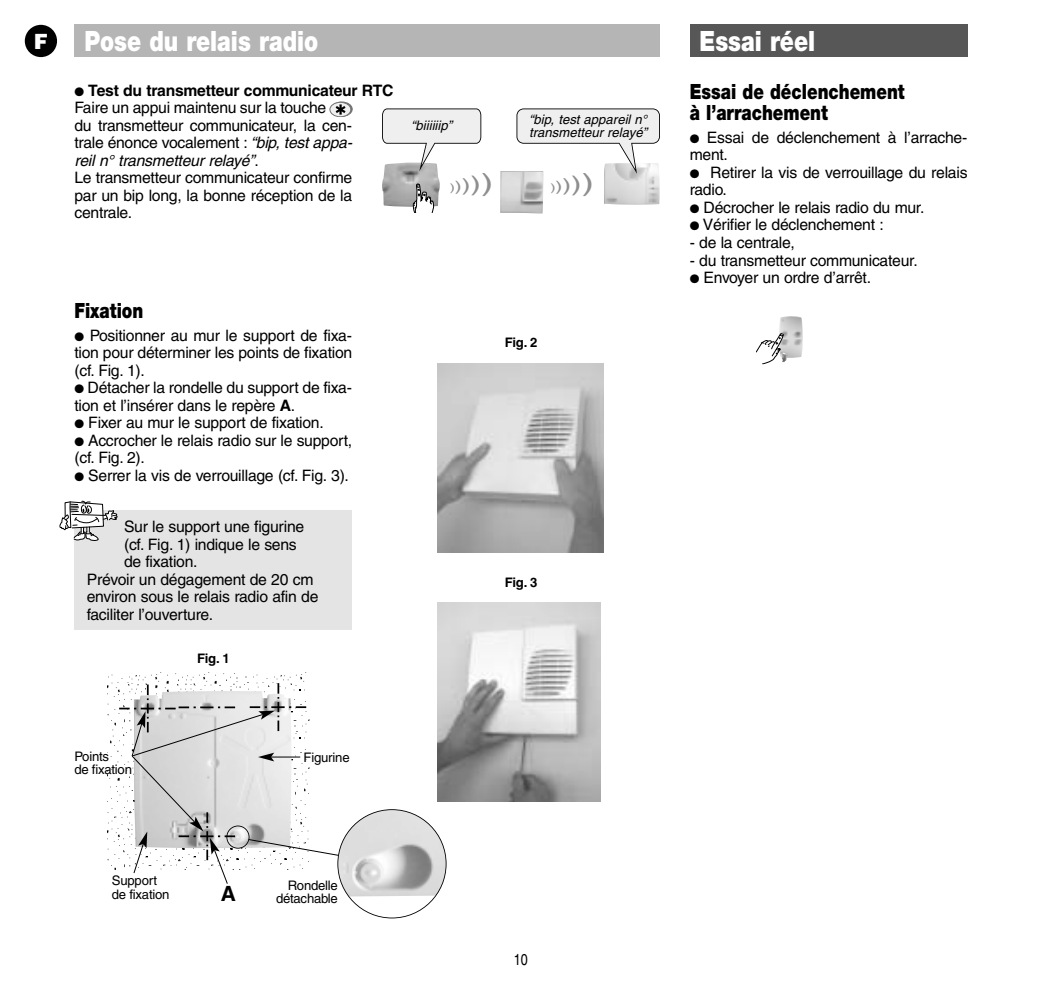
<style>
.page{position:relative;width:1042px;height:993px;background:#fff}
.page>*{position:absolute;margin:0;border:0;box-sizing:border-box;transform-origin:0 0}
.t1{font:900 28px "Helvetica Neue";color:#fff;scale:.8 1}
.t2{font:900 21px/21px "Helvetica Neue";color:#000;scale:.8 1}
.t3{font:900 21px "Helvetica";color:#fff}
.t4{font:700 21px "Helvetica";color:#000}
.t5{font:15.75px/17.5px "Helvetica";letter-spacing:-.02em;color:#000}
.t6{font:15.75px "Helvetica";letter-spacing:-.02em;color:#000;scale:.8 1}
.t7{font:13.12px/13.1px "Helvetica";letter-spacing:-.02em;color:#000}
.t8{font:italic 13.12px/13.1px "Helvetica";letter-spacing:.005em;color:#000}
.t9{font:700 13.12px "Helvetica";letter-spacing:-.02em;color:#000}
.t10{font:10.5px "Helvetica";color:#8e8e8e;scale:1.5 1}
.s1{font-weight:700}
.s2{font-style:italic}
.s3{font-size:14px}
.s4{font-size:17.5px}
.s5{font-size:21px}
.s6{font-size:24.5px}
</style>
<div class="page">
<div style="left:25px;top:25px;width:32px;height:32px;background:#000;border-radius:50%"></div>
<div style="left:690px;top:25px;width:277px;height:32px;background:#575757"></div>
<div style="left:74px;top:25px;width:586px;height:32px;background:#b5b5b5"></div>
<img style="left:779px;top:316px;width:24px;height:46px">
<svg style="left:756px;top:332px;width:28px;height:32px"></svg>
<svg style="left:119px;top:683px;width:219px;height:201px"></svg>
<img style="left:437px;top:363px;width:166px;height:189px">
<img style="left:437px;top:602px;width:164px;height:198px">
<img style="left:338px;top:809px;width:108px;height:87px">
<div style="left:337px;top:809px;width:109px;height:109px;border:2px solid #000;border-radius:50%"></div>
<div style="left:226px;top:825px;width:23px;height:23px;border:2px solid #000;border-radius:50%"></div>
<div style="left:74px;top:510px;width:278px;height:119px;background:#e4e4e4"></div>
<svg style="left:60px;top:500px;width:57px;height:40px"></svg>
<div style="left:331px;top:102px;width:21px;height:14px;background:#737373;border-radius:50%"></div>
<div style="left:331px;top:102px;width:21px;height:14px;border:1px solid #737373;border-radius:50%"></div>
<svg style="left:330px;top:102px;width:21px;height:15px"></svg>
<div style="left:330px;top:102px;width:21px;height:15px;border:1px solid #737373;border-radius:50%"></div>
<svg style="left:336px;top:104px;width:9px;height:11px"></svg>
<img style="left:382px;top:171px;width:58px;height:36px">
<img style="left:604px;top:174px;width:56px;height:31px">
<svg style="left:516px;top:108px;width:144px;height:66px"></svg>
<svg style="left:382px;top:108px;width:99px;height:63px"></svg>
<svg style="left:413px;top:183px;width:21px;height:29px"></svg>
<div style="left:497px;top:169px;width:51px;height:49px;background:#fff"></div>
<img style="left:500px;top:171px;width:43px;height:42px">
<h2 class="t3" style="left:34px;top:29px;width:16px">F</h2>
<h1 class="t1" style="left:84px;top:31px;width:294px">Pose du relais radio</h1>
<h1 class="t1" style="left:699px;top:31px;width:146px">Essai réel</h1>
<h2 class="t2" style="left:690px;top:83px;width:270px">Essai de déclenchement à l’arrachement</h2>
<p class="t5" style="left:690px;top:130px;width:279px">● Essai de déclenchement à l’arrache&shy;ment.</p>
<p class="t5" style="left:690px;top:165px;width:279px">● Retirer la vis de verrouillage du relais radio.</p>
<p class="t5" style="left:690px;top:200px;width:236px">● Décrocher le relais radio du mur.</p>
<p class="t5" style="left:690px;top:217px;width:195px">● Vérifier le déclenchement :</p>
<p class="t5" style="left:690px;top:235px;width:107px">- de la centrale,</p>
<p class="t5" style="left:690px;top:252px;width:229px">- du transmetteur communicateur.</p>
<p class="t5" style="left:690px;top:270px;width:183px">● Envoyer un ordre d’arrêt.</p>
<h2 class="t2" style="left:74px;top:302px;width:88px">Fixation</h2>
<p class="t5" style="left:74px;top:328px;width:279px;text-align:justify">● Positionner au mur le support de fixa&shy;tion pour déterminer les points de fixation (cf. Fig. 1).</p>
<p class="t5" style="left:74px;top:380px;width:279px">● Détacher la rondelle du support de fixa&shy;tion et l’insérer dans le repère <span class="s1">A</span>.</p>
<p class="t5" style="left:74px;top:415px;width:251px">● Fixer au mur le support de fixation.</p>
<p class="t5" style="left:74px;top:433px;width:279px">● Accrocher le relais radio sur le support, (cf. Fig. 2).</p>
<p class="t5" style="left:74px;top:468px;width:276px">● Serrer la vis de verrouillage (cf. Fig. 3).</p>
<p class="t5" style="left:74px;top:83px;width:320px">● <span class="s1">Test du transmetteur communicateur RTC </span>Faire un appui maintenu sur la touche<br>du transmetteur communicateur, la cen-<br>trale énonce vocalement : <span class="s2">“bip, test appa-<br>reil n° transmetteur relayé”</span>.<br>Le transmetteur communicateur confirme<br>par un bip long, la bonne réception de la centrale.</p>
<p class="t8" style="left:529px;top:114px;width:120px">“bip, test appareil n° transmetteur relayé”</p>
<p class="t8" style="left:411px;top:120px;width:43px">“biiiiiip”</p>
<p class="t10" style="left:450px;top:183px;width:31px">)<span class="s3">)</span><span class="s4">)</span><span class="s5">)</span><span class="s6">)</span></p>
<p class="t10" style="left:550px;top:183px;width:31px">)<span class="s3">)</span><span class="s4">)</span><span class="s5">)</span><span class="s6">)</span></p>
<p class="t9" style="left:505px;top:337px;width:34px">Fig. 2</p>
<p class="t5" style="left:124px;top:519px;width:182px">Sur le support une figurine</p>
<p class="t5" style="left:124px;top:537px;width:174px">(cf. Fig. 1) indique le sens</p>
<p class="t5" style="left:124px;top:554px;width:75px">de fixation.</p>
<p class="t5" style="left:87px;top:572px;width:228px">Prévoir un dégagement de 20 cm</p>
<p class="t5" style="left:87px;top:589px;width:233px">environ sous le relais radio afin de</p>
<p class="t5" style="left:87px;top:607px;width:128px">faciliter l’ouverture.</p>
<p class="t9" style="left:197px;top:652px;width:34px">Fig. 1</p>
<p class="t9" style="left:505px;top:577px;width:34px">Fig. 3</p>
<p class="t7" style="left:74px;top:750px;width:59px">Points<br>de fixation</p>
<p class="t7" style="left:304px;top:751px;width:48px">Figurine</p>
<p class="t7" style="left:112px;top:875px;width:59px">Support de fixation</p>
<p class="t7" style="left:288px;top:879px;width:52px">Rondelle</p>
<h2 class="t4" style="left:221px;top:884px;width:17px">A</h2>
<p class="t7" style="left:276px;top:892px;width:63px">détachable</p>
<p class="t6" style="left:514px;top:952px;width:19px">10</p>
</div>
